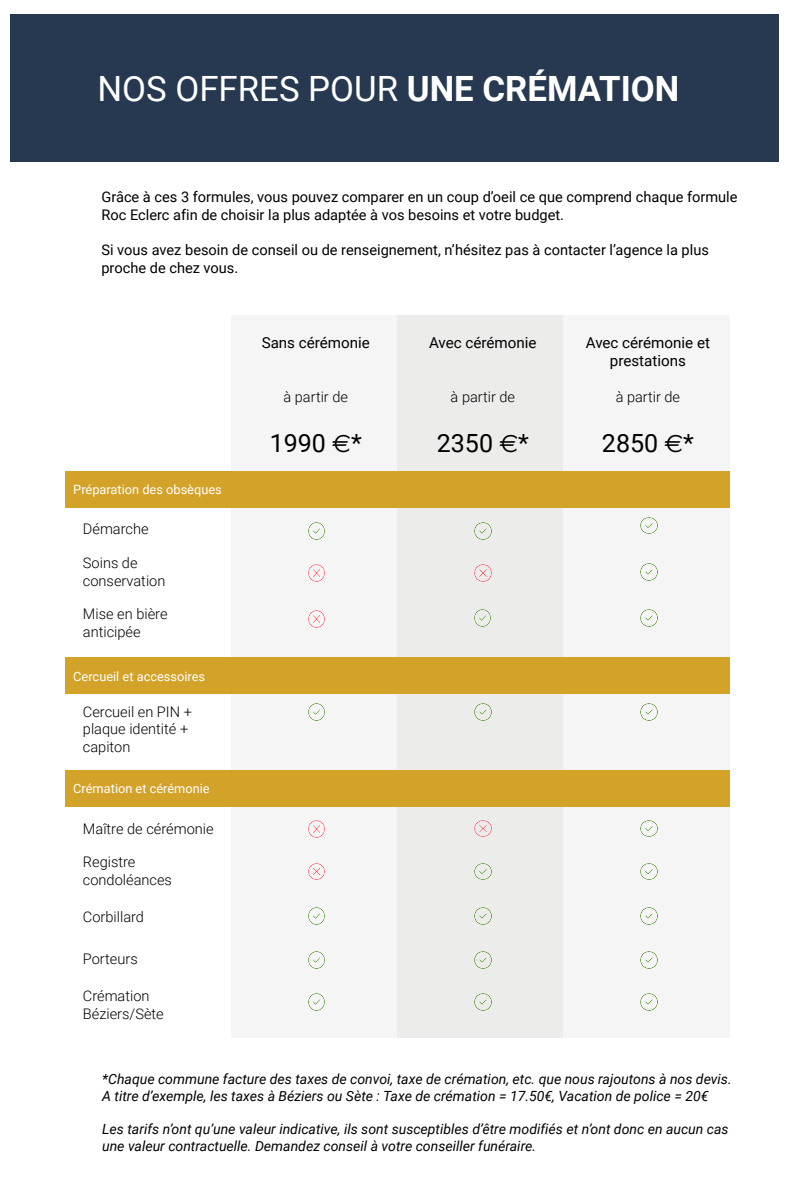
<style>
.page{position:relative;width:788px;height:1181px;background:#fff}
.page>*{position:absolute;margin:0;border:0;box-sizing:border-box;transform-origin:0 0}
.t1{font:34.8px "Roboto";color:#fff}
.t2{font:25.04px "Roboto";color:#000}
.t3{font:15.16px/18.2px "Roboto";color:#000;text-align:center}
.t4{font:14.6px/17.5px "Roboto";color:#000}
.t5{font:300 14.6px/17.5px "Roboto";color:#000}
.t6{font:300 14.56px "Roboto";color:#000}
.t7{font:italic 14.04px/16.8px "Roboto";color:#000}
.t8{font:12.8px "Roboto";color:#fff}
.s1{font-weight:700}
.s2{font-family:"Euro Sans"}
</style>
<div class="page">
<div style="left:232px;top:315px;width:166px;height:722px;background:#f5f5f5"></div>
<div style="left:398px;top:315px;width:166px;height:722px;background:#ececeb"></div>
<div style="left:564px;top:315px;width:166px;height:722px;background:#f5f5f5"></div>
<div style="left:11px;top:15px;width:768px;height:147px;background:#273950"></div>
<div style="left:65px;top:471px;width:665px;height:36px;background:#d3a229"></div>
<div style="left:65px;top:657px;width:665px;height:36px;background:#d3a229"></div>
<div style="left:65px;top:770px;width:665px;height:36px;background:#d3a229"></div>
<img style="left:308px;top:565px;width:17px;height:16px">
<img style="left:308px;top:610px;width:17px;height:17px">
<img style="left:308px;top:820px;width:17px;height:16px">
<img style="left:474px;top:820px;width:17px;height:16px">
<img style="left:308px;top:863px;width:17px;height:16px">
<img style="left:308px;top:522px;width:17px;height:17px">
<img style="left:474px;top:565px;width:17px;height:16px">
<img style="left:474px;top:522px;width:17px;height:17px">
<img style="left:640px;top:517px;width:17px;height:16px">
<img style="left:308px;top:703px;width:17px;height:17px">
<img style="left:474px;top:703px;width:17px;height:17px">
<img style="left:474px;top:609px;width:17px;height:17px">
<img style="left:640px;top:703px;width:17px;height:17px">
<img style="left:308px;top:907px;width:17px;height:17px">
<img style="left:474px;top:907px;width:17px;height:17px">
<img style="left:640px;top:907px;width:17px;height:17px">
<img style="left:308px;top:951px;width:17px;height:17px">
<img style="left:474px;top:951px;width:17px;height:17px">
<img style="left:640px;top:951px;width:17px;height:17px">
<img style="left:308px;top:993px;width:17px;height:16px">
<img style="left:474px;top:993px;width:17px;height:16px">
<img style="left:640px;top:993px;width:17px;height:16px">
<img style="left:474px;top:863px;width:17px;height:16px">
<img style="left:640px;top:863px;width:17px;height:16px">
<img style="left:640px;top:820px;width:17px;height:16px">
<img style="left:640px;top:563px;width:17px;height:17px">
<img style="left:640px;top:609px;width:17px;height:17px">
<h1 class="t1" style="left:97px;top:64px;width:583px">NOS OFFRES POUR <span class="s1">UNE CRÉMATION</span></h1>
<p class="t4" style="left:101px;top:188px;width:637px">Grâce à ces 3 formules, vous pouvez comparer en un coup d’oeil ce que comprend chaque formule<br>Roc Eclerc afin de choisir la plus adaptée à vos besoins et votre budget.</p>
<p class="t4" style="left:101px;top:240px;width:609px">Si vous avez besoin de conseil ou de renseignement, n’hésitez pas à contacter l’agence la plus proche de chez vous.</p>
<p class="t8" style="left:73px;top:480px;width:150px">Préparation des obsèques</p>
<p class="t5" style="left:83px;top:519px;width:67px">Démarche</p>
<p class="t5" style="left:83px;top:553px;width:84px">Soins de conservation</p>
<p class="t5" style="left:83px;top:604px;width:86px">Mise en bière anticipée</p>
<p class="t8" style="left:73px;top:667px;width:133px">Cercueil et accessoires</p>
<p class="t5" style="left:83px;top:702px;width:111px">Cercueil en PIN + plaque identité + capiton</p>
<p class="t8" style="left:73px;top:779px;width:138px">Crémation et cérémonie</p>
<p class="t5" style="left:83px;top:818px;width:132px">Maître de cérémonie</p>
<p class="t5" style="left:83px;top:852px;width:91px">Registre condoléances</p>
<p class="t5" style="left:83px;top:906px;width:63px">Corbillard</p>
<p class="t5" style="left:83px;top:949px;width:56px">Porteurs</p>
<p class="t5" style="left:83px;top:986px;width:82px">Crémation<br>Béziers/Sète</p>
<p class="t3" style="left:262px;top:333px;width:110px">Sans cérémonie</p>
<p class="t3" style="left:429px;top:333px;width:109px">Avec cérémonie</p>
<p class="t3" style="left:586px;top:333px;width:126px">Avec cérémonie et prestations</p>
<p class="t6" style="left:284px;top:387px;width:66px">à partir de</p>
<p class="t6" style="left:451px;top:387px;width:66px">à partir de</p>
<p class="t6" style="left:616px;top:387px;width:66px">à partir de</p>
<h2 class="t2" style="left:270px;top:425px;width:94px">1990 <span class="s2">€</span>*</h2>
<h2 class="t2" style="left:437px;top:425px;width:94px">2350 <span class="s2">€</span>*</h2>
<h2 class="t2" style="left:602px;top:425px;width:94px">2850 <span class="s2">€</span>*</h2>
<p class="t7" style="left:102px;top:1069px;width:631px">*Chaque commune facture des taxes de convoi, taxe de crémation, etc. que nous rajoutons à nos devis.<br>A titre d’exemple, les taxes à Béziers ou Sète : Taxe de crémation = 17.50€, Vacation de police = 20€</p>
<p class="t7" style="left:102px;top:1120px;width:628px">Les tarifs n’ont qu’une valeur indicative, ils sont susceptibles d’être modifiés et n’ont donc en aucun cas une valeur contractuelle. Demandez conseil à votre conseiller funéraire.</p>
</div>
